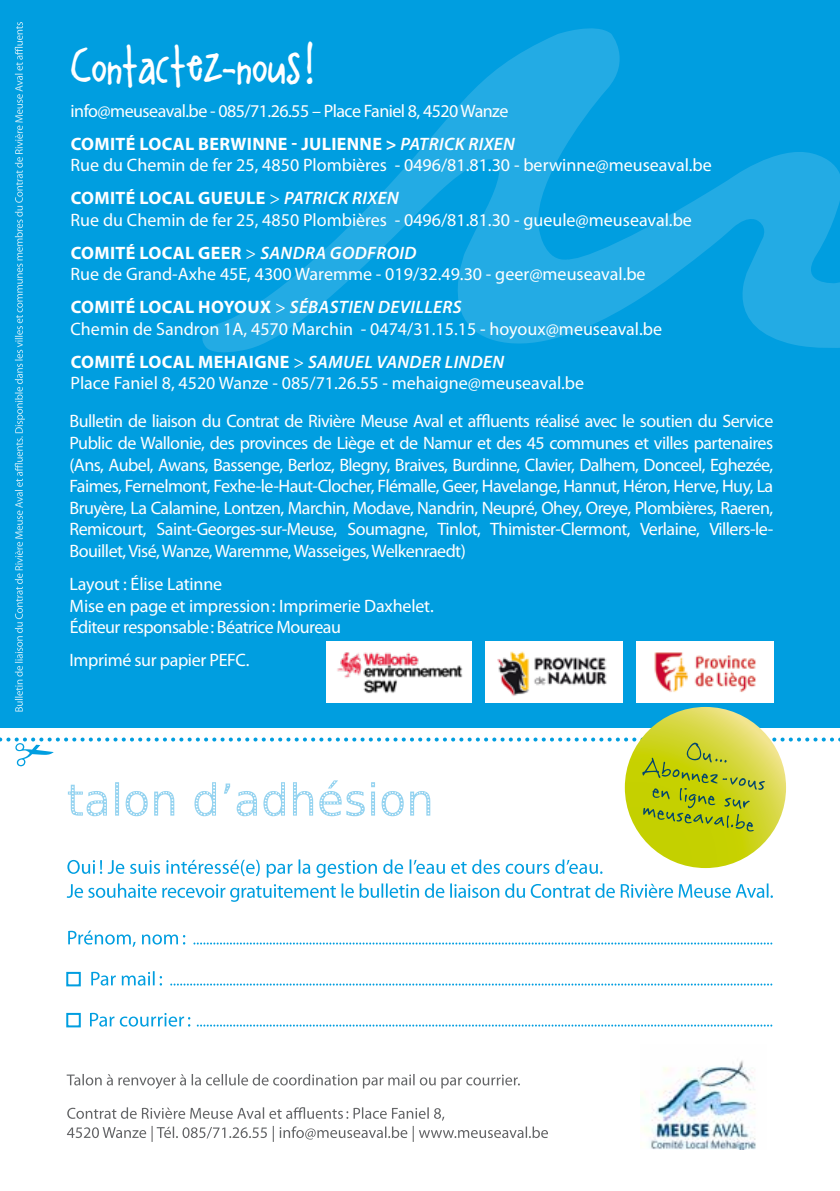
<style>
.page{position:relative;width:840px;height:1191px;background:#fff}
.page>*{position:absolute;margin:0;border:0;box-sizing:border-box;transform-origin:0 0}
.t1{font:44px "A Little Pot";color:#fff}
.t2{font:18px/21.6px "Myriad Pro";letter-spacing:-.01em;color:#fff}
.t3{font:18px/33px "Myriad Pro";letter-spacing:-.03em;color:#fff}
.s1{font-weight:700}
.s2{font-weight:600;font-style:italic}
</style>
<div class="page">
<div style="left:0;top:0;width:839px;height:729px;background:#009ee0"></div>
<svg style="left:202px;top:28px;width:637px;height:325px"></svg>
<img style="left:640px;top:1060px;width:116px;height:89px">
<svg style="left:67px;top:1107px;width:480px;height:34px"></svg>
<svg style="left:67px;top:1074px;width:452px;height:14px"></svg>
<svg style="left:90px;top:1012px;width:681px;height:14px"></svg>
<div style="left:66px;top:1013px;width:15px;height:14px;border:2px solid #009ee0"></div>
<svg style="left:91px;top:971px;width:680px;height:14px"></svg>
<div style="left:66px;top:972px;width:15px;height:14px;border:2px solid #009ee0"></div>
<svg style="left:68px;top:930px;width:703px;height:16px"></svg>
<svg style="left:67px;top:859px;width:705px;height:43px"></svg>
<svg style="left:15px;top:22px;width:10px;height:689px"></svg>
<img style="left:636px;top:641px;width:136px;height:61px">
<svg style="left:624px;top:707px;width:161px;height:161px;background:#d0d52a"></svg>
<img style="left:326px;top:641px;width:146px;height:61px">
<svg style="left:0;top:737px;width:840px;height:94px"></svg>
<div style="left:485px;top:641px;width:137px;height:61px;background:#fff"></div>
<img style="left:497px;top:651px;width:110px;height:45px">
<h1 class="t1" style="left:70px;top:43px;width:244px">Contactez-nous!</h1>
<p class="t3" style="left:70px;top:94px;width:445px">info@meuseaval.be - 085/71.26.55 – Place Faniel 8, 4520 Wanze<br><span class="s1">COMITÉ LOCAL BERWINNE - JULIENNE &gt;</span> <span class="s2">PATRICK RIXEN</span></p>
<p class="t2" style="left:70px;top:148px;width:642px;line-height:33px">Rue du Chemin de fer 25, 4850 Plombières - 0496/81.81.30 - berwinne@meuseaval.be<br><span class="s1">COMITÉ LOCAL GUEULE</span> &gt; <span class="s2">PATRICK RIXEN</span></p>
<p class="t2" style="left:70px;top:203px;width:622px;line-height:33px">Rue du Chemin de fer 25, 4850 Plombières - 0496/81.81.30 - gueule@meuseaval.be<br><span class="s1">COMITÉ LOCAL GEER</span> &gt; <span class="s2">SANDRA GODFROID</span></p>
<p class="t2" style="left:70px;top:257px;width:576px;line-height:33px">Rue de Grand-Axhe 45E, 4300 Waremme - 019/32.49.30 - geer@meuseaval.be<br><span class="s1">COMITÉ LOCAL HOYOUX</span> &gt; <span class="s2">SÉBASTIEN DEVILLERS</span></p>
<p class="t2" style="left:70px;top:312px;width:592px;line-height:33px">Chemin de Sandron 1A, 4570 Marchin - 0474/31.15.15 - hoyoux@meuseaval.be<br><span class="s1">COMITÉ LOCAL MEHAIGNE</span> &gt; <span class="s2">SAMUEL VANDER LINDEN</span></p>
<p class="t3" style="left:69px;top:364px;width:705px;line-height:38px">Place Faniel 8, 4520 Wanze - 085/71.26.55 - mehaigne@meuseaval.be<br>Bulletin de liaison du Contrat de Rivière Meuse Aval et affluents réalisé avec le soutien du Service</p>
<p class="t2" style="left:69px;top:432px;width:705px;text-align:justify">Public de Wallonie, des provinces de Liège et de Namur et des 45 communes et villes partenaires (Ans, Aubel, Awans, Bassenge, Berloz, Blegny, Braives, Burdinne, Clavier, Dalhem, Donceel, Eghezée, Faimes, Fernelmont, Fexhe-le-Haut-Clocher, Flémalle, Geer, Havelange, Hannut, Héron, Herve, Huy, La Bruyère, La Calamine, Lontzen, Marchin, Modave, Nandrin, Neupré, Ohey, Oreye, Plombières, Raeren, Remicourt, Saint-Georges-sur-Meuse, Soumagne, Tinlot, Thimister-Clermont, Verlaine, Villers-le-Bouillet, Visé, Wanze, Waremme, Wasseiges, Welkenraedt)</p>
<p class="t2" style="left:69px;top:573px;width:365px">Layout : Élise Latinne<br>Mise en page et impression: Imprimerie Daxhelet.<br>Éditeur responsable: Béatrice Moureau</p>
<p class="t2" style="left:69px;top:649px;width:181px">Imprimé sur papier PEFC.</p>
</div>
